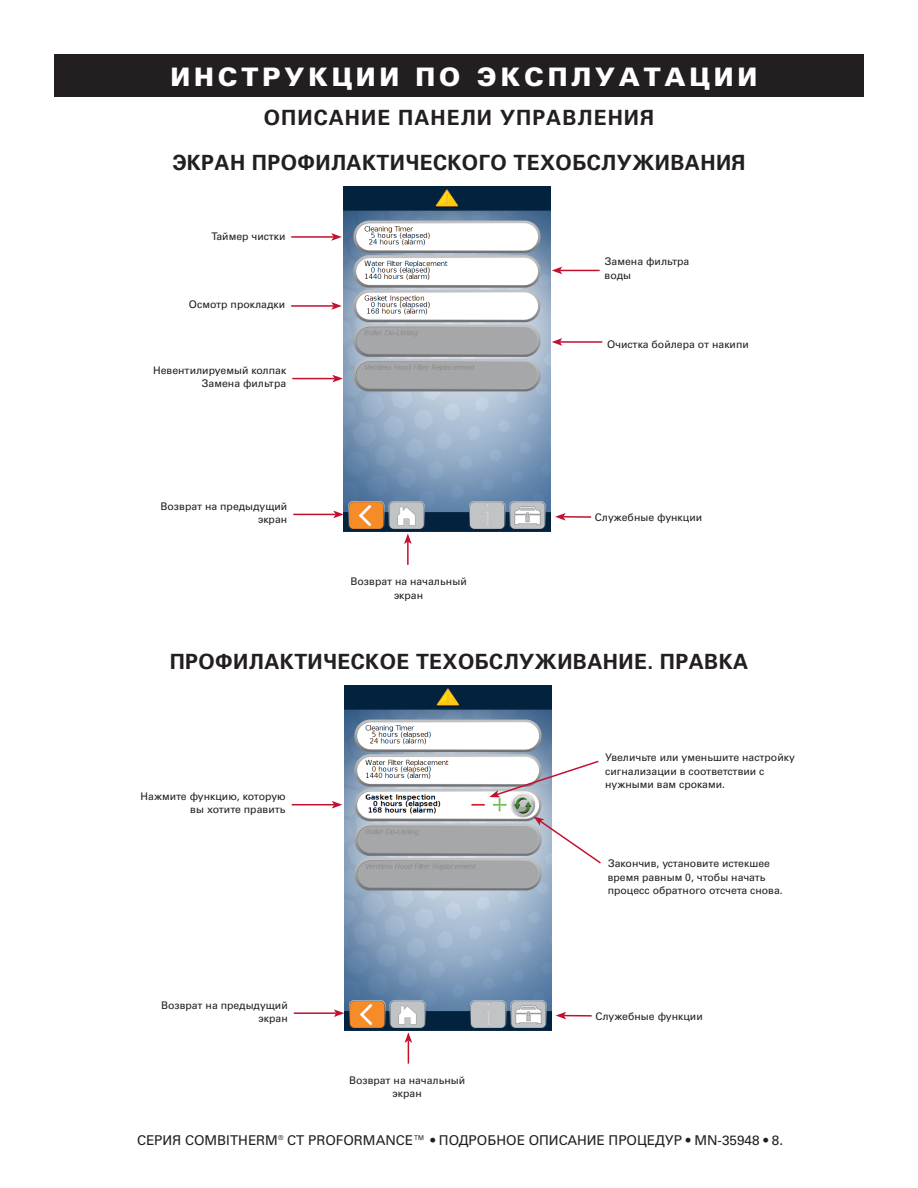
<style>
.page{position:relative;width:918px;height:1188px;background:#fff}
.page>*{position:absolute;margin:0;border:0;box-sizing:border-box;transform-origin:0 0}
.t1{font:900 25.5px "Univers Cyr";letter-spacing:.15em;color:#fff}
.t2{font:700 21px "Univers Cyr";letter-spacing:.02em;color:#231f20}
.t3{font:700 21px "Univers Cyr";letter-spacing:.05em;color:#231f20}
.t4{font:13.5px "Univers Cyr";color:#231f20}
.t5{font:10.5px/13.5px "Univers Cyr";color:#231f20}
</style>
<div class="page">
<div style="left:54px;top:54px;width:810px;height:43px;background:#231f20"></div>
<img style="left:344px;top:187px;width:207px;height:345px">
<hr style="left:291px;top:236px;width:43px;height:2px;background:#c3102f">
<svg style="left:331px;top:233px;width:11px;height:8px"></svg>
<hr style="left:560px;top:270px;width:40px;height:1px;background:#c3102f">
<svg style="left:552px;top:267px;width:10px;height:7px"></svg>
<hr style="left:291px;top:305px;width:43px;height:2px;background:#c3102f">
<svg style="left:331px;top:302px;width:11px;height:8px"></svg>
<hr style="left:560px;top:341px;width:42px;height:2px;background:#c3102f">
<svg style="left:552px;top:338px;width:10px;height:8px"></svg>
<hr style="left:293px;top:514px;width:43px;height:1px;background:#c3102f">
<svg style="left:333px;top:511px;width:11px;height:7px"></svg>
<hr style="left:292px;top:378px;width:43px;height:1px;background:#c3102f">
<svg style="left:332px;top:375px;width:11px;height:7px"></svg>
<hr style="left:563px;top:516px;width:28px;height:2px;background:#c3102f">
<svg style="left:555px;top:513px;width:11px;height:8px"></svg>
<hr style="left:407px;top:542px;width:2px;height:23px;background:#c3102f">
<svg style="left:404px;top:534px;width:8px;height:10px"></svg>
<img style="left:344px;top:686px;width:207px;height:344px">
<svg style="left:489px;top:760px;width:110px;height:37px"></svg>
<hr style="left:292px;top:804px;width:42px;height:1px;background:#c3102f">
<svg style="left:332px;top:801px;width:10px;height:8px"></svg>
<svg style="left:534px;top:816px;width:67px;height:49px"></svg>
<hr style="left:294px;top:1012px;width:42px;height:2px;background:#c3102f">
<svg style="left:334px;top:1009px;width:10px;height:8px"></svg>
<hr style="left:564px;top:1015px;width:28px;height:2px;background:#c3102f">
<svg style="left:556px;top:1012px;width:10px;height:7px"></svg>
<svg style="left:405px;top:1032px;width:7px;height:32px"></svg>
<h1 class="t1" style="left:170px;top:61px;width:588px">ИНСТРУКЦИИ ПО ЭКСПЛУАТАЦИИ</h1>
<p class="t3" style="left:264px;top:105px;width:392px">ОПИСАНИЕ ПАНЕЛИ УПРАВЛЕНИЯ</p>
<p class="t2" style="left:172px;top:150px;width:575px">ЭКРАН ПРОФИЛАКТИЧЕСКОГО ТЕХОБСЛУЖИВАНИЯ</p>
<p class="t5" style="left:211px;top:230px;width:76px">Таймер чистки</p>
<p class="t5" style="left:189px;top:297px;width:98px">Осмотр прокладки</p>
<p class="t5" style="left:153px;top:363px;width:135px">Невентилируемый колпак</p>
<p class="t5" style="left:202px;top:377px;width:86px">Замена фильтра</p>
<p class="t5" style="left:161px;top:499px;width:128px;text-align:right">Возврат на предыдущий экран</p>
<p class="t5" style="left:351px;top:575px;width:118px;text-align:center">Возврат на начальный экран</p>
<p class="t5" style="left:605px;top:255px;width:86px">Замена фильтра воды</p>
<p class="t5" style="left:607px;top:338px;width:143px">Очистка бойлера от накипи</p>
<p class="t5" style="left:595px;top:510px;width:109px">Служебные функции</p>
<p class="t2" style="left:170px;top:649px;width:580px">ПРОФИЛАКТИЧЕСКОЕ ТЕХОБСЛУЖИВАНИЕ. ПРАВКА</p>
<p class="t5" style="left:141px;top:789px;width:147px;text-align:right">Нажмите функцию, которую вы хотите править</p>
<p class="t5" style="left:161px;top:998px;width:128px;text-align:right">Возврат на предыдущий экран</p>
<p class="t5" style="left:349px;top:1073px;width:118px;text-align:center">Возврат на начальный экран</p>
<p class="t5" style="left:605px;top:750px;width:191px">Увеличьте или уменьшите настройку сигнализации в соответствии с нужными вам сроками.</p>
<p class="t5" style="left:608px;top:856px;width:177px">Закончив, установите истекшее время равным 0, чтобы начать процесс обратного отсчета снова.</p>
<p class="t5" style="left:595px;top:1009px;width:109px">Служебные функции</p>
<p class="t4" style="left:137px;top:1132px;width:648px">СЕРИЯ COMBITHERM® CT PROFORMANCE™ • ПОДРОБНОЕ ОПИСАНИЕ ПРОЦЕДУР • MN-35948 • 8.</p>
</div>
